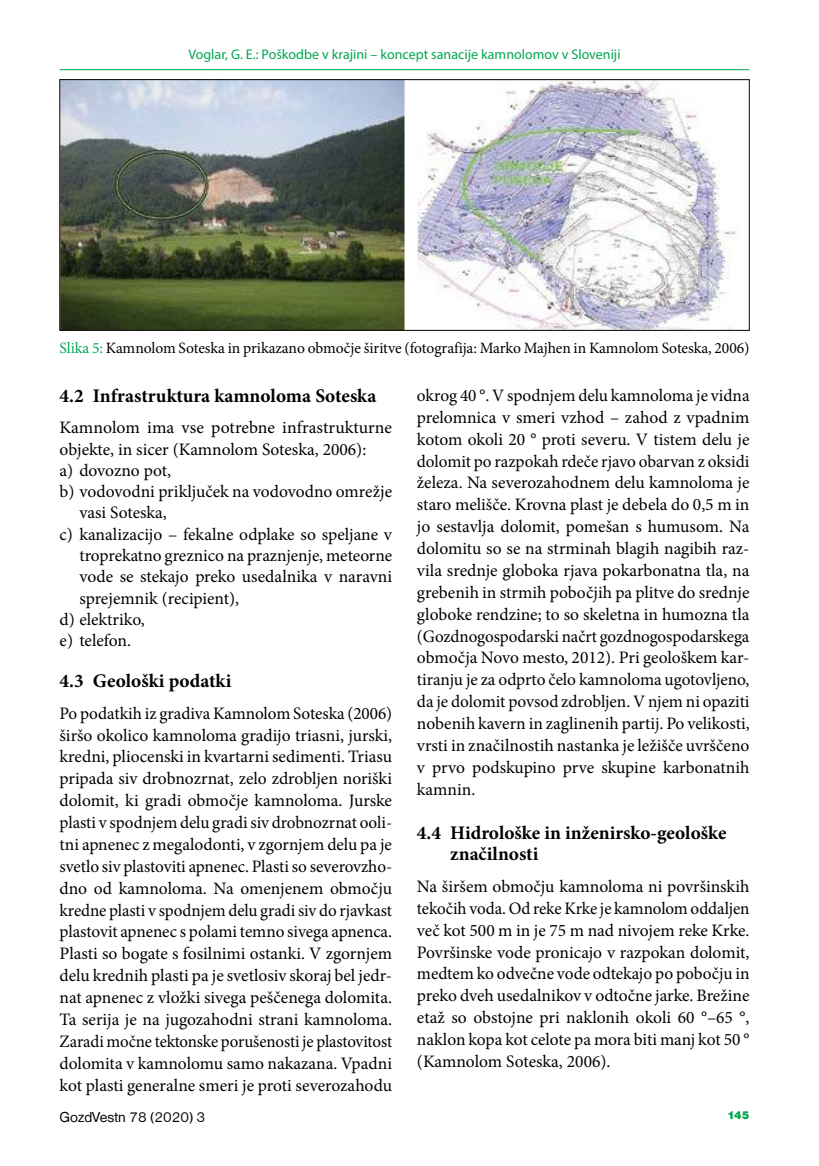
<style>
.page{position:relative;width:819px;height:1166px;background:#fff}
.page>*{position:absolute;margin:0;border:0;box-sizing:border-box;transform-origin:0 0}
.t1{font:700 19.25px/21px "Minion Pro";color:#000}
.t2{font:17.5px/21.9px "Minion Pro";color:#000;text-align:justify}
.t3{font:15.75px "Minion Pro";letter-spacing:-.005em;color:#000}
.t4{font:14.88px "Nimbus San DEE";color:#000}
.t5{font:14px "Myriad Pro";color:#00a651}
.t6{font:11.38px "Nimbus San DEE Blac";color:#00a651}
.s1{color:#00a651}
</style>
<div class="page">
<hr style="left:60px;top:69px;width:689px;height:1px;background:#00a651">
<img style="left:59px;top:79px;width:690px;height:252px">
<p class="t5" style="left:188px;top:46px;width:433px">Voglar, G. E.: Poškodbe v krajini – koncept sanacije kamnolomov v Sloveniji</p>
<p class="t3" style="left:60px;top:337px;width:691px"><span class="s1">Slika 5:</span> Kamnolom Soteska in prikazano območje širitve (fotografija: Marko Majhen in Kamnolom Soteska, 2006)</p>
<p class="t1" style="left:60px;top:385px;width:318px">4.2 Infrastruktura kamnoloma Soteska</p>
<p class="t2" style="left:60px;top:417px;width:334px">Kamnolom ima vse potrebne infrastrukturne</p>
<p class="t2" style="left:60px;top:438px;width:308px">objekte, in sicer (Kamnolom Soteska, 2006):</p>
<p class="t2" style="left:60px;top:459px;width:113px">a) dovozno pot,</p>
<p class="t2" style="left:60px;top:481px;width:334px">b) vodovodni priključek na vodovodno omrežje</p>
<p class="t2" style="left:79px;top:502px;width:89px">vasi Soteska,</p>
<p class="t2" style="left:60px;top:523px;width:334px">c) kanalizacijo – fekalne odplake so speljane v</p>
<p class="t2" style="left:79px;top:544px;width:314px">troprekatno greznico na praznjenje, meteorne</p>
<p class="t2" style="left:79px;top:566px;width:314px">vode se stekajo preko usedalnika v naravni</p>
<p class="t2" style="left:79px;top:587px;width:161px">sprejemnik (recipient),</p>
<p class="t2" style="left:60px;top:608px;width:87px">d) elektriko,</p>
<p class="t2" style="left:60px;top:629px;width:73px">e) telefon.</p>
<p class="t1" style="left:60px;top:670px;width:173px">4.3 Geološki podatki</p>
<p class="t2" style="left:60px;top:702px;width:334px">Po podatkih iz gradiva Kamnolom Soteska (2006) širšo okolico kamnoloma gradijo triasni, jurski, kredni, pliocenski in kvartarni sedimenti. Triasu pripada siv drobnozrnat, zelo zdrobljen noriški dolomit, ki gradi območje kamnoloma. Jurske plasti v spodnjem delu gradi siv drobnozrnat ooli&shy;tni apnenec z megalodonti, v zgornjem delu pa je svetlo siv plastoviti apnenec. Plasti so severovzho&shy;dno od kamnoloma. Na omenjenem območju kredne plasti v spodnjem delu gradi siv do rjavkast plastovit apnenec s polami temno sivega apnenca.<br>Plasti so bogate s fosilnimi ostanki. V zgornjem delu krednih plasti pa je svetlosiv skoraj bel jedr&shy;nat apnenec z vložki sivega peščenega dolomita.<br>Ta serija je na jugozahodni strani kamnoloma.<br>Zaradi močne tektonske porušenosti je plastovitost dolomita v kamnolomu samo nakazana. Vpadni kot plasti generalne smeri je proti severozahodu</p>
<p class="t2" style="left:417px;top:384px;width:334px">okrog 40 °. V spodnjem delu kamnoloma je vidna prelomnica v smeri vzhod – zahod z vpadnim kotom okoli 20 ° proti severu. V tistem delu je dolomit po razpokah rdeče rjavo obarvan z oksidi železa. Na severozahodnem delu kamnoloma je staro melišče. Krovna plast je debela do 0,5 m in jo sestavlja dolomit, pomešan s humusom. Na dolomitu so se na strminah blagih nagibih raz&shy;vila srednje globoka rjava pokarbonatna tla, na grebenih in strmih pobočjih pa plitve do srednje globoke rendzine; to so skeletna in humozna tla (Gozdnogospodarski načrt gozdnogospodarskega območja Novo mesto, 2012). Pri geološkem kar&shy;tiranju je za odprto čelo kamnoloma ugotovljeno, da je dolomit povsod zdrobljen. V njem ni opaziti nobenih kavern in zaglinenih partij. Po velikosti, vrsti in značilnostih nastanka je ležišče uvrščeno v prvo podskupino prve skupine karbonatnih kamnin.</p>
<p class="t1" style="left:450px;top:822px;width:278px;text-indent:-33px">4.4 Hidrološke in inženirsko-geološke značilnosti</p>
<p class="t2" style="left:417px;top:875px;width:334px">Na širšem območju kamnoloma ni površinskih tekočih voda. Od reke Krke je kamnolom oddaljen več kot 500 m in je 75 m nad nivojem reke Krke.<br>Površinske vode pronicajo v razpokan dolomit, medtem ko odvečne vode odtekajo po pobočju in preko dveh usedalnikov v odtočne jarke. Brežine etaž so obstojne pri naklonih okoli 60 °–65 °, naklon kopa kot celote pa mora biti manj kot 50 ° (Kamnolom Soteska, 2006).</p>
<p class="t4" style="left:60px;top:1109px;width:147px">GozdVestn 78 (2020) 3</p>
<p class="t6" style="left:727px;top:1109px;width:24px">145</p>
</div>
